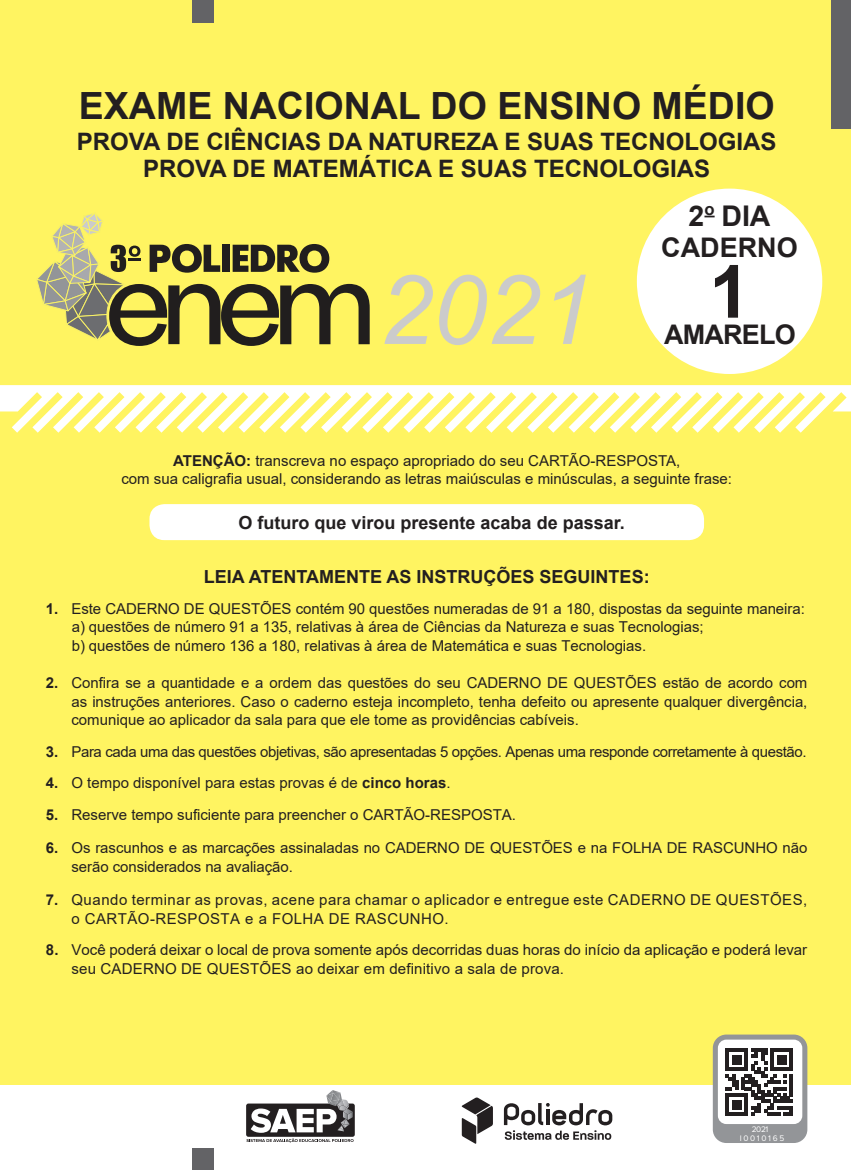
<style>
.page{position:relative;width:851px;height:1170px;background:#fff}
.page>*{position:absolute;margin:0;border:0;box-sizing:border-box;transform-origin:0 0}
.t1{font:700 75px "Arial";color:#231f20}
.t2{font:700 73.5px "Arial";color:#231f20}
.t3{font:700 73.2px "Arial";color:#231f20}
.t4{font:700 37.5px "Arial";color:#231f20}
.t5{font:700 30px/29px "Arial";color:#231f20;text-align:center}
.t6{font:700 29.4px/28.3px "Arial";color:#231f20;text-align:center}
.t7{font:700 28.5px "Arial";color:#231f20}
.t8{font:700 27px "Arial";letter-spacing:-.015em;color:#231f20}
.t9{font:700 24px/27px "Arial";color:#231f20;text-align:center}
.t10{font:700 18px "Arial";color:#231f20}
.t11{font:15px/18.8px "Arial";color:#231f20}
.t12{font:15px/18.8px "Arial";letter-spacing:.035em;color:#231f20}
.t13{font:15px "Arial";letter-spacing:-.025em;color:#231f20}
.t14{font:8.4px/9px "Proxima Nova";letter-spacing:.2em;color:#fff;text-align:center}
.s1{font-weight:700}
</style>
<div class="page">
<div style="left:0;top:0;width:850px;height:1085px;background:#fff461"></div>
<div style="left:193px;top:0;width:21px;height:22px;background:#636366"></div>
<div style="left:830px;top:0;width:20px;height:129px;background:#636366"></div>
<div style="left:149px;top:504px;width:555px;height:36px;background:#fff;border-radius:15px"></div>
<div style="left:636px;top:188px;width:186px;height:186px;background:#fff;border-radius:50%"></div>
<svg style="left:0;top:385px;width:850px;height:47px;fill:#fffefd"></svg>
<div style="left:193px;top:1148px;width:21px;height:21px;background:#636366"></div>
<svg style="left:384px;top:274px;width:49px;height:70px"></svg>
<svg style="left:439px;top:274px;width:101px;height:71px"></svg>
<svg style="left:554px;top:274px;width:31px;height:70px"></svg>
<div style="left:246px;top:1103px;width:109px;height:33px;background:#231f20;border-radius:2px"></div>
<svg style="left:246px;top:1138px;width:107px;height:4px"></svg>
<svg style="left:251px;top:1090px;width:101px;height:42px"></svg>
<svg style="left:461px;top:1097px;width:32px;height:46px"></svg>
<svg style="left:504px;top:1103px;width:108px;height:36px"></svg>
<svg style="left:37px;top:214px;width:332px;height:132px"></svg>
<div style="left:712px;top:1034px;width:95px;height:108px;background:#939598;border-radius:14px"></div>
<div style="left:717px;top:1039px;width:85px;height:84px;background:#fff;border-radius:8px"></div>
<svg style="left:725px;top:1048px;width:67px;height:67px"></svg>
<h3 class="t4" style="left:79px;top:79px;width:697px">EXAME NACIONAL DO ENSINO MÉDIO</h3>
<h3 class="t9" style="left:77px;top:129px;width:701px">PROVA DE CIÊNCIAS DA NATUREZA E SUAS TECNOLOGIAS<br>PROVA DE MATEMÁTICA E SUAS TECNOLOGIAS</h3>
<h3 class="t6" style="left:654px;top:196px;width:150px">1º DIA<br>CADERNO</h3>
<h2 class="t2" style="left:708px;top:229px;width:42px">2</h2>
<h3 class="t5" style="left:653px;top:197px;width:153px">1º DIA<br>CADERNO</h3>
<h1 class="t1" style="left:708px;top:231px;width:43px">2</h1>
<h3 class="t7" style="left:688px;top:196px;width:83px">2<sup>o</sup> DIA</h3>
<h3 class="t8" style="left:661px;top:229px;width:138px">CADERNO</h3>
<h3 class="t3" style="left:709px;top:240px;width:42px">1</h3>
<h3 class="t8" style="left:664px;top:315px;width:133px">AMARELO</h3>
<p class="t11" style="left:121px;top:451px;width:612px;line-height:18px;text-align:center"><span class="s1">ATENÇÃO:</span> transcreva no espaço apropriado do seu CARTÃO-RESPOSTA,<br>com sua caligrafia usual, considerando as letras maiúsculas e minúsculas, a seguinte frase:</p>
<p class="t10" style="left:271px;top:509px;width:312px">Te emos coisas bonitas para contar.</p>
<p class="t10" style="left:204px;top:564px;width:447px">LEIA ATENTAMENTE AS INSTRUÇÕES SEGUINTES:</p>
<p class="t11" style="left:72px;top:599px;width:734px;text-indent:-26px"><span class="s1">1.</span> Este CADERNO DE QUESTÕES contém 90 questões numeradas de 91 a 180, dispostas da seguinte maneira: a) questões de número 91 a 135, relativas à área de Ciências da Natureza e suas Tecnologias;<br>b) questões de número 136 a 180, relativas à área de Matemática e suas Tecnologias.</p>
<p class="t11" style="left:71px;top:673px;width:737px;text-align:justify;text-indent:-25px"><span class="s1">2.</span> Confira se a quantidade e a ordem das questões do seu CADERNO DE QUESTÕES estão de acordo com as instruções anteriores. Caso o caderno esteja incompleto, tenha defeito ou apresente qualquer divergência, comunique ao aplicador da sala para que ele tome as providências cabíveis.</p>
<p class="t13" style="left:46px;top:741px;width:762px"><span class="s1">3.</span> Para cada uma das questões objetivas, são apresentadas 5 opções. Apenas uma responde corretamente à questão.</p>
<p class="t11" style="left:46px;top:773px;width:406px"><span class="s1">4.</span> O tempo disponível para estas provas é de <span class="s1">cinco horas</span>.</p>
<p class="t11" style="left:46px;top:805px;width:471px"><span class="s1">5.</span> Reserve tempo suficiente para preencher o CARTÃO-RESPOSTA.</p>
<p class="t11" style="left:71px;top:838px;width:737px;text-indent:-25px"><span class="s1">6.</span> Os rascunhos e as marcações assinaladas no CADERNO DE QUESTÕES e na FOLHA DE RASCUNHO não serão considerados na avaliação.</p>
<p class="t12" style="left:71px;top:890px;width:737px;text-indent:-25px"><span class="s1">7.</span> Quando terminar as provas, acene para chamar o aplicador e entregue este CADERNO DE QUESTÕES, o CARTÃO-RESPOSTA e a FOLHA DE RASCUNHO.</p>
<p class="t11" style="left:71px;top:940px;width:737px;text-indent:-25px"><span class="s1">8.</span> Você poderá deixar o local de prova somente após decorridas duas horas do início da aplicação e poderá levar seu CADERNO DE QUESTÕES ao deixar em definitivo a sala de prova.</p>
<p class="t10" style="left:238px;top:510px;width:388px">O futuro que virou presente acaba de passar.</p>
<p class="t14" style="left:739px;top:1124px;width:46px">2021<br>I0010165</p>
</div>
